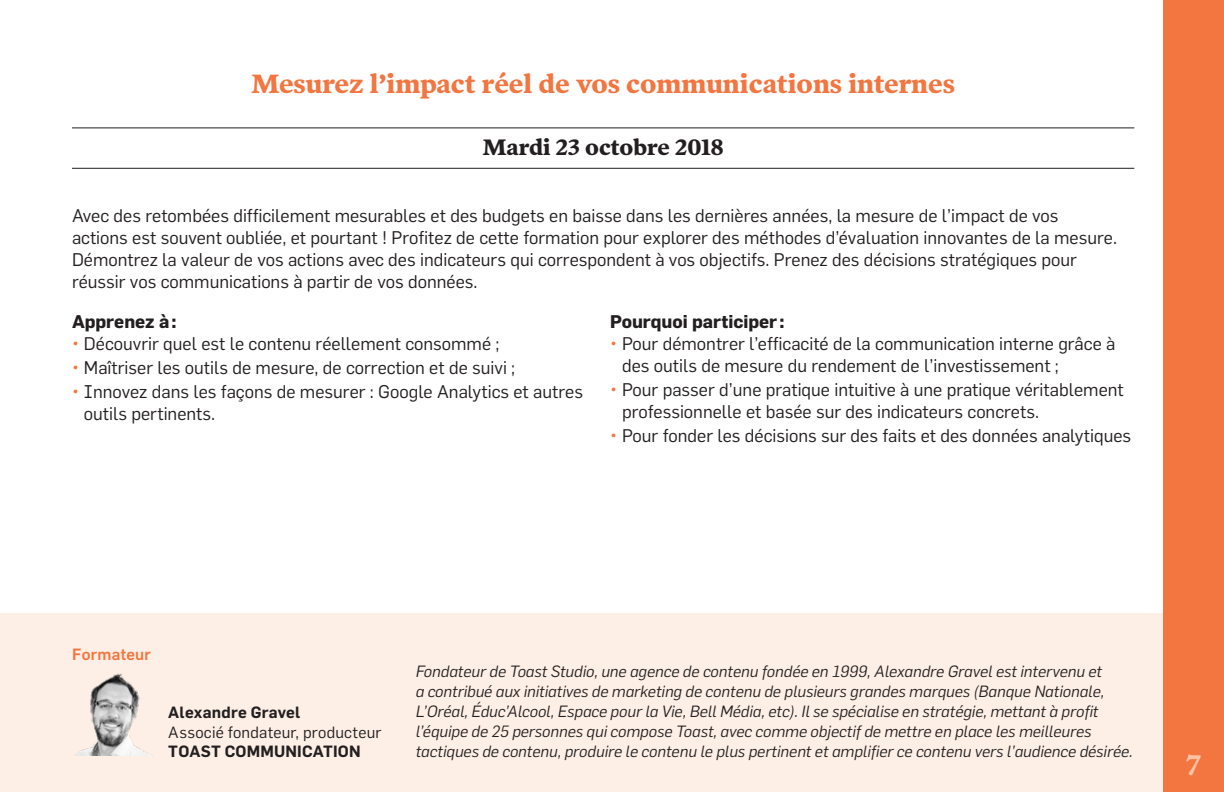
<style>
.page{position:relative;width:1224px;height:792px;background:#fff}
.page>*{position:absolute;margin:0;border:0;box-sizing:border-box;transform-origin:0 0}
.t1{font:700 28px "Poynter OS Text One L";color:#fbc4a5}
.Titre_femmes_leaders{font:700 26px "Poynter OS Text One L";color:#f3753f}
.Dates_femmes_leaders{font:700 22px "Poynter OS Text One L";color:#231f20}
.Description{font:18px/22px "Flama";color:#231f20}
.Atelier_sous-titre{font:700 18px "Flama";color:#231f20}
.Texte_ital_bas_femme{font:italic 16px/20px "Flama";color:#231f20}
.Titre_conférencier{font:16px "Flama";letter-spacing:.015em;color:#231f20}
.Cie_conférencier{font:600 16px "Flama";letter-spacing:.01em;color:#231f20}
.Conférencier{font:600 16px "Flama";letter-spacing:.01em;color:#231f20}
.Conférencier-2{font:500 16px "Flama";letter-spacing:.015em;color:#f3753f}
.s1{color:#f3753f}
</style>
<div class="page">
<div style="left:0;top:613px;width:1165px;height:179px;background:#fdefe5"></div>
<div style="left:1164px;top:0;width:60px;height:792px;background:#f3753f"></div>
<img style="left:75px;top:673px;width:78px;height:83px">
<hr style="left:72px;top:127px;width:1062px;height:1px;background:#231f20">
<hr style="left:72px;top:168px;width:1062px;height:1px;background:#231f20">
<p class="Titre_femmes_leaders" style="left:251px;top:67px;width:705px">Mesurez l’impact réel de vos communications internes</p>
<p class="Dates_femmes_leaders" style="left:483px;top:133px;width:242px">Mardi 23 octobre 2018</p>
<p class="Description" style="left:72px;top:205px;width:1047px">Avec des retombées difficilement mesurables et des budgets en baisse dans les dernières années, la mesure de l’impact de vos actions est souvent oubliée, et pourtant ! Profitez de cette formation pour explorer des méthodes d’évaluation innovantes de la mesure.<br>Démontrez la valeur de vos actions avec des indicateurs qui correspondent à vos objectifs. Prenez des décisions stratégiques pour réussir vos communications à partir de vos données.</p>
<p class="Atelier_sous-titre" style="left:72px;top:311px;width:106px">Apprenez à:</p>
<p class="Description" style="left:72px;top:333px;width:429px"><span class="s1">•</span> Découvrir quel est le contenu réellement consommé ;</p>
<p class="Description" style="left:72px;top:357px;width:445px"><span class="s1">•</span> Maîtriser les outils de mesure, de correction et de suivi ;</p>
<p class="Description" style="left:84px;top:381px;width:501px;text-indent:-12px"><span class="s1">•</span> Innovez dans les façons de mesurer : Google Analytics et autres outils pertinents.</p>
<p class="Atelier_sous-titre" style="left:610px;top:311px;width:176px">Pourquoi participer :</p>
<p class="Description" style="left:622px;top:333px;width:495px;text-indent:-12px"><span class="s1">•</span> Pour démontrer l’efficacité de la communication interne grâce à des outils de mesure du rendement de l’investissement ;</p>
<p class="Description" style="left:622px;top:379px;width:503px;text-indent:-12px"><span class="s1">•</span> Pour passer d’une pratique intuitive à une pratique véritablement professionnelle et basée sur des indicateurs concrets.</p>
<p class="Description" style="left:610px;top:425px;width:523px"><span class="s1">•</span> Pour fonder les décisions sur des faits et des données analytiques</p>
<p class="Conférencier-2" style="left:72px;top:643px;width:80px">Formateur</p>
<p class="Conférencier" style="left:168px;top:701px;width:134px">Alexandre Gravel</p>
<p class="Titre_conférencier" style="left:168px;top:722px;width:215px">Associé fondateur, producteur</p>
<p class="Cie_conférencier" style="left:168px;top:740px;width:194px">TOAST COMMUNICATION</p>
<p class="Texte_ital_bas_femme" style="left:416px;top:660px;width:718px">Fondateur de Toast Studio, une agence de contenu fondée en 1999, Alexandre Gravel est intervenu et<br>a contribué aux initiatives de marketing de contenu de plusieurs grandes marques (Banque Nationale, L’Oréal, Éduc’Alcool, Espace pour la Vie, Bell Média, etc). Il se spécialise en stratégie, mettant à profit l’équipe de 25 personnes qui compose Toast, avec comme objectif de mettre en place les meilleures tactiques de contenu, produire le contenu le plus pertinent et amplifier ce contenu vers l’audience désirée.</p>
<h1 class="t1" style="left:1186px;top:748px;width:17px">7</h1>
</div>
